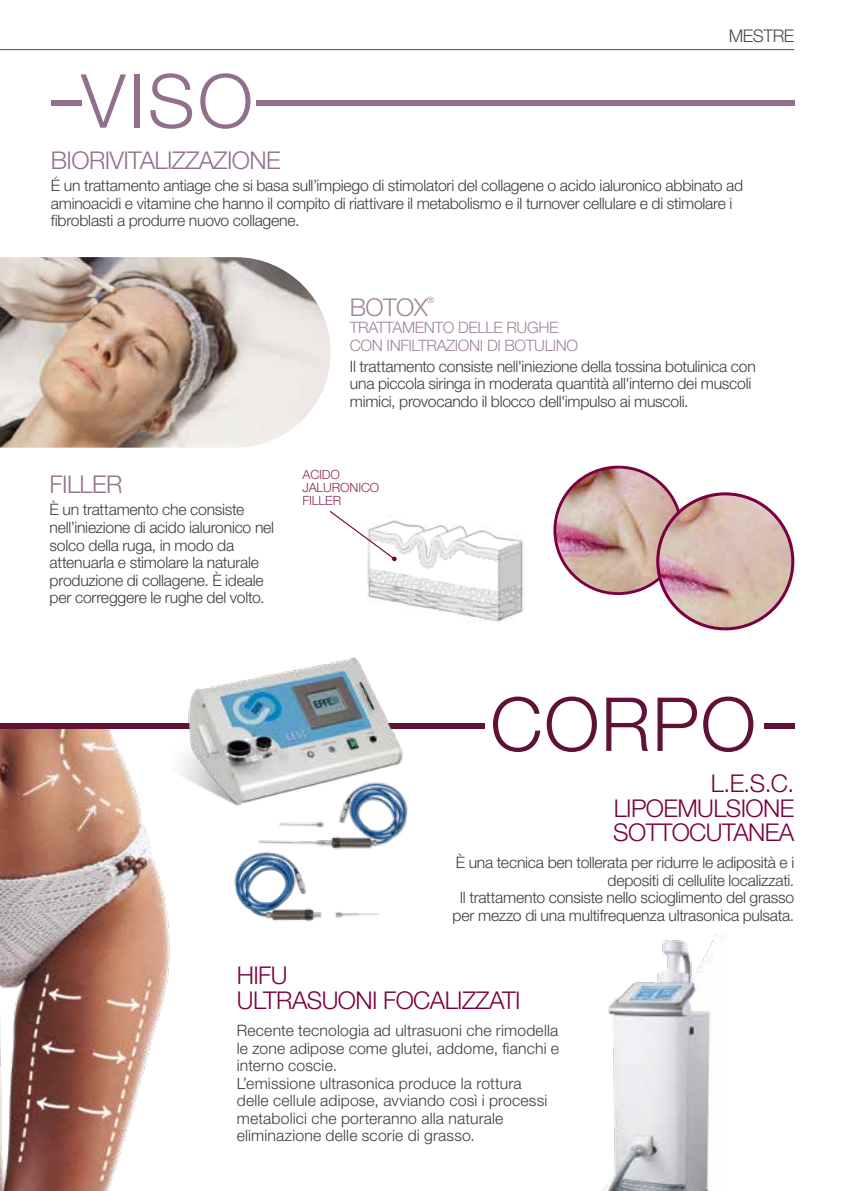
<style>
.page{position:relative;width:844px;height:1191px;background:#fff}
.page>*{position:absolute;margin:0;border:0;box-sizing:border-box;transform-origin:0 0}
.t1{font:300 74.55px "Helvetica Neue LT Std";letter-spacing:.02em;color:#5f1236}
.t2{font:300 74.55px "Helvetica Neue LT Std";color:#92708d}
.t3{font:300 24.5px/24.5px "Helvetica Neue LT Std";letter-spacing:-.025em;color:#7b0041;text-align:justify}
.t4{font:300 24.5px "Helvetica Neue LT Std";letter-spacing:-.025em;color:#92708d}
.t5{font:300 24.5px "Helvetica Neue LT Std";letter-spacing:-.025em;color:#a1849d}
.t6{font:300 17.5px "Helvetica Neue LT Std";letter-spacing:-.025em;color:#4a4a49}
.t7{font:300 15.75px/17.5px "Helvetica Neue LT Std";letter-spacing:-.015em;color:#3c3c3b}
.t8{font:300 15.75px/17.5px "Helvetica Neue LT Std";letter-spacing:.01em;color:#3c3c3b}
.t9{font:300 15.75px/17.5px "Helvetica Neue LT Std";letter-spacing:-.025em;color:#a1849d}
.t10{font:300 12.78px/12.8px "Helvetica Neue LT Std";letter-spacing:-.01em;color:#8d2957}
.t11{font:300 8.75px "Helvetica Neue LT Std";color:#a1849d}
</style>
<div class="page">
<img style="left:0;top:729px;width:170px;height:462px">
<div style="left:0;top:723px;width:484px;height:6px;background:#5f1236"></div>
<div style="left:763px;top:723px;width:31px;height:6px;background:#5f1236"></div>
<img style="left:137px;top:657px;width:266px;height:148px">
<img style="left:218px;top:761px;width:190px;height:161px">
<div style="left:256px;top:100px;width:538px;height:6px;background:#92708d"></div>
<div style="left:51px;top:100px;width:30px;height:6px;background:#92708d"></div>
<img style="left:367px;top:520px;width:157px;height:103px">
<svg style="left:329px;top:511px;width:67px;height:50px"></svg>
<img style="left:0;top:257px;width:330px;height:191px">
<img style="left:554px;top:467px;width:127px;height:126px;border-radius:63px">
<div style="left:553px;top:465px;width:129px;height:130px;border:3px solid #7b0041;border-radius:50%"></div>
<img style="left:657px;top:494px;width:135px;height:135px;border-radius:67px">
<div style="left:656px;top:492px;width:138px;height:138px;border:3px solid #7b0041;border-radius:50%"></div>
<img style="left:601px;top:933px;width:123px;height:258px">
<hr style="left:0;top:49px;width:794px;height:1px;background:#4a4a49">
<p class="t6" style="left:728px;top:25px;width:67px">MESTRE</p>
<h1 class="t2" style="left:81px;top:56px;width:173px">VISO</h1>
<h2 class="t4" style="left:51px;top:145px;width:231px">BIORIVITALIZZAZIONE</h2>
<p class="t7" style="left:51px;top:176px;width:693px">É un trattamento antiage che si basa sull’impiego di stimolatori del collagene o acido ialuronico abbinato ad aminoacidi e vitamine che hanno il compito di riattivare il metabolismo e il turnover cellulare e di stimolare i fibroblasti a produrre nuovo collagene.</p>
<h2 class="t5" style="left:350px;top:292px;width:79px">BOTOX</h2>
<p class="t11" style="left:427px;top:295px;width:8px">®</p>
<p class="t9" style="left:350px;top:318px;width:230px">TRATTAMENTO DELLE RUGHE<br>CON INFILTRAZIONI DI BOTULINO</p>
<h2 class="t4" style="left:50px;top:469px;width:74px">FILLER</h2>
<p class="t7" style="left:50px;top:501px;width:226px">È un trattamento che consiste nell’iniezione di acido ialuronico nel solco della ruga, in modo da attenuarla e stimolare la naturale produzione di collagene. È ideale per correggere le rughe del volto.</p>
<p class="t7" style="left:350px;top:357px;width:407px">Il trattamento consiste nell'iniezione della tossina botulinica con una piccola siringa in moderata quantità all'interno dei muscoli mimici, provocando il blocco dell'impulso ai muscoli.</p>
<p class="t10" style="left:302px;top:468px;width:78px">ACIDO<br>JALURONICO<br>FILLER</p>
<h1 class="t1" style="left:490px;top:679px;width:267px">CORPO</h1>
<h2 class="t3" style="left:613px;top:770px;width:182px;text-indent:98px">L.E.S.C.<br>LIPOEMULSIONE SOTTOCUTANEA</h2>
<p class="t7" style="left:452px;top:853px;width:343px;text-align:right">È una tecnica ben tollerata per ridurre le adiposità e i depositi di cellulite localizzati.<br>Il trattamento consiste nello scioglimento del grasso per mezzo di una multifrequenza ultrasonica pulsata.</p>
<h2 class="t3" style="left:237px;top:963px;width:285px">HIFU<br>ULTRASUONI FOCALIZZATI</h2>
<p class="t8" style="left:237px;top:1021px;width:324px">Recente tecnologia ad ultrasuoni che rimodella le zone adipose come glutei, addome, fianchi e interno coscie.<br>L’emissione ultrasonica produce la rottura<br>delle cellule adipose, avviando così i processi metabolici che porteranno alla naturale eliminazione delle scorie di grasso.</p>
</div>
